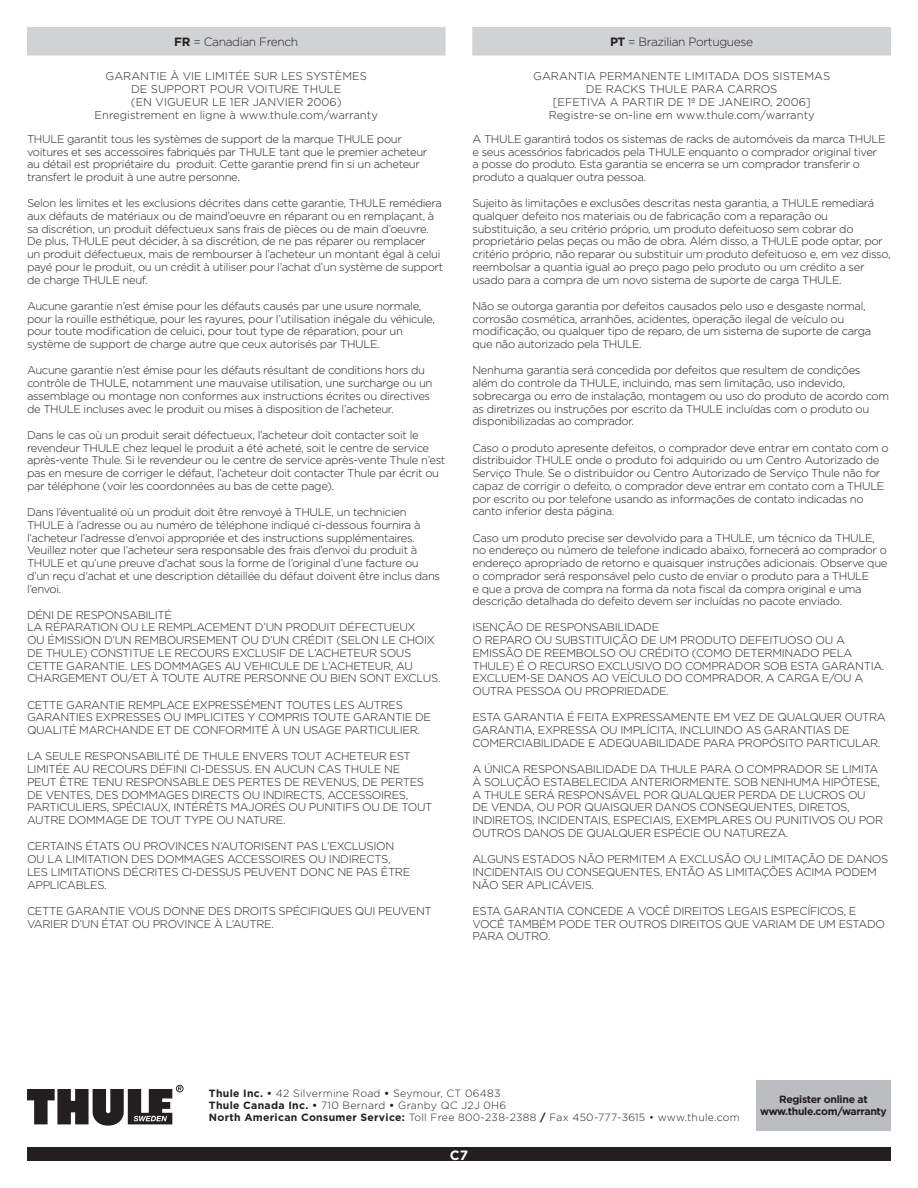
<style>
.page{position:relative;width:918px;height:1188px;background:#fff}
.page>*{position:absolute;margin:0;border:0;box-sizing:border-box;transform-origin:0 0}
.t1{font:700 13.5px "Gotham";color:#fff}
.t2{font:300 12px "Gotham";letter-spacing:-.03em;color:#231f20}
.Canadian_French{font:300 11.25px/12.8px "Gotham";letter-spacing:-.03em;color:#231f20}
.Canadian_French-2{font:300 11.25px/12.8px "Gotham";color:#231f20;text-align:center}
.t3{font:300 10.5px/12px "Gotham";letter-spacing:.025em;color:#231f20}
.t4{font:700 10.5px/12px "Gotham";letter-spacing:-.03em;color:#231f20;text-align:center}
.s1{font-weight:700}
</style>
<div class="page">
<svg style="left:27px;top:1085px;width:157px;height:41px"></svg>
<div style="left:27px;top:1148px;width:864px;height:13px;background:#231f20"></div>
<div style="left:28px;top:28px;width:417px;height:27px;background:#d1d2d4"></div>
<hr style="left:27px;top:27px;width:419px;height:1px;background:#d1d2d4">
<svg style="left:27px;top:28px;width:1px;height:26px"></svg>
<hr style="left:444px;top:28px;width:2px;height:26px;background:#d1d2d4">
<hr style="left:27px;top:54px;width:419px;height:2px;background:#d1d2d4">
<div style="left:473px;top:28px;width:417px;height:27px;background:#d1d2d4"></div>
<hr style="left:472px;top:27px;width:419px;height:1px;background:#d1d2d4">
<hr style="left:472px;top:28px;width:2px;height:26px;background:#d1d2d4">
<hr style="left:889px;top:28px;width:2px;height:26px;background:#d1d2d4">
<hr style="left:472px;top:54px;width:419px;height:2px;background:#d1d2d4">
<div style="left:756px;top:1080px;width:135px;height:50px;background:#bcbdc0"></div>
<p class="t2" style="left:174px;top:34px;width:126px"><span class="s1">FR</span> = Canadian French</p>
<p class="t2" style="left:610px;top:34px;width:145px"><span class="s1">PT</span> = Brazilian Portuguese</p>
<p class="Canadian_French-2" style="left:106px;top:70px;width:263px">GARANTIE À VIE LIMITÉE SUR LES SYSTÈMES<br>DE SUPPORT POUR VOITURE THULE</p>
<p class="Canadian_French-2" style="left:131px;top:95px;width:212px">(EN VIGUEUR LE 1ER JANVIER 2006)</p>
<p class="Canadian_French-2" style="left:95px;top:108px;width:285px">Enregistrement en ligne à www.thule.com/warranty</p>
<p class="Canadian_French" style="left:27px;top:132px;width:402px">THULE garantit tous les systèmes de support de la marque THULE pour voitures et ses accessoires fabriqués par THULE tant que le premier acheteur au détail est propriétaire du produit. Cette garantie prend fin si un acheteur transfert le produit à une autre personne.</p>
<p class="Canadian_French" style="left:27px;top:197px;width:418px">Selon les limites et les exclusions décrites dans cette garantie, THULE remédiera aux défauts de matériaux ou de maind’oeuvre en réparant ou en remplaçant, à sa discrétion, un produit défectueux sans frais de pièces ou de main d’oeuvre.<br>De plus, THULE peut décider, à sa discrétion, de ne pas réparer ou remplacer<br>un produit défectueux, mais de rembourser à l’acheteur un montant égal à celui payé pour le produit, ou un crédit à utiliser pour l’achat d’un système de support de charge THULE neuf.</p>
<p class="Canadian_French" style="left:27px;top:299px;width:410px">Aucune garantie n’est émise pour les défauts causés par une usure normale, pour la rouille esthétique, pour les rayures, pour l’utilisation inégale du véhicule, pour toute modification de celuici, pour tout type de réparation, pour un système de support de charge autre que ceux autorisés par THULE.</p>
<p class="Canadian_French" style="left:27px;top:364px;width:407px">Aucune garantie n’est émise pour les défauts résultant de conditions hors du contrôle de THULE, notamment une mauvaise utilisation, une surcharge ou un assemblage ou montage non conformes aux instructions écrites ou directives de THULE incluses avec le produit ou mises à disposition de l’acheteur.</p>
<p class="Canadian_French" style="left:27px;top:428px;width:420px">Dans le cas où un produit serait défectueux, l’acheteur doit contacter soit le revendeur THULE chez lequel le produit a été acheté, soit le centre de service après-vente Thule. Si le revendeur ou le centre de service après-vente Thule n’est pas en mesure de corriger le défaut, l’acheteur doit contacter Thule par écrit ou par téléphone (voir les coordonnées au bas de cette page).</p>
<p class="Canadian_French" style="left:27px;top:505px;width:415px">Dans l’éventualité où un produit doit être renvoyé à THULE, un technicien THULE à l’adresse ou au numéro de téléphone indiqué ci-dessous fournira à l’acheteur l’adresse d’envoi appropriée et des instructions supplémentaires.<br>Veuillez noter que l’acheteur sera responsable des frais d’envoi du produit à THULE et qu’une preuve d’achat sous la forme de l’original d’une facture ou d’un reçu d’achat et une description détaillée du défaut doivent être inclus dans l’envoi.</p>
<p class="Canadian_French" style="left:27px;top:608px;width:415px">DÉNI DE RESPONSABILITÉ<br>LA RÉPARATION OU LE REMPLACEMENT D’UN PRODUIT DÉFECTUEUX<br>OU ÉMISSION D’UN REMBOURSEMENT OU D’UN CRÉDIT (SELON LE CHOIX DE THULE) CONSTITUE LE RECOURS EXCLUSIF DE L’ACHETEUR SOUS CETTE GARANTIE. LES DOMMAGES AU VEHICULE DE L’ACHETEUR, AU CHARGEMENT OU/ET À TOUTE AUTRE PERSONNE OU BIEN SONT EXCLUS.</p>
<p class="Canadian_French" style="left:27px;top:698px;width:406px">CETTE GARANTIE REMPLACE EXPRESSÉMENT TOUTES LES AUTRES<br>GARANTIES EXPRESSES OU IMPLICITES Y COMPRIS TOUTE GARANTIE DE<br>QUALITÉ MARCHANDE ET DE CONFORMITÉ À UN USAGE PARTICULIER.</p>
<p class="Canadian_French" style="left:27px;top:750px;width:407px">LA SEULE RESPONSABILITÉ DE THULE ENVERS TOUT ACHETEUR EST LIMITÉE AU RECOURS DÉFINI CI-DESSUS. EN AUCUN CAS THULE NE PEUT ÊTRE TENU RESPONSABLE DES PERTES DE REVENUS, DE PERTES DE VENTES, DES DOMMAGES DIRECTS OU INDIRECTS, ACCESSOIRES, PARTICULIERS, SPÉCIAUX, INTÉRÊTS MAJORÉS OU PUNITIFS OU DE TOUT AUTRE DOMMAGE DE TOUT TYPE OU NATURE.</p>
<p class="Canadian_French" style="left:27px;top:840px;width:385px">CERTAINS ÉTATS OU PROVINCES N’AUTORISENT PAS L’EXCLUSION OU LA LIMITATION DES DOMMAGES ACCESSOIRES OU INDIRECTS, LES LIMITATIONS DÉCRITES CI-DESSUS PEUVENT DONC NE PAS ÊTRE APPLICABLES.</p>
<p class="Canadian_French" style="left:27px;top:904px;width:406px">CETTE GARANTIE VOUS DONNE DES DROITS SPÉCIFIQUES QUI PEUVENT<br>VARIER D’UN ÉTAT OU PROVINCE À L’AUTRE.</p>
<p class="Canadian_French-2" style="left:533px;top:70px;width:298px">GARANTIA PERMANENTE LIMITADA DOS SISTEMAS<br>DE RACKS THULE PARA CARROS</p>
<p class="Canadian_French-2" style="left:553px;top:95px;width:260px">[EFETIVA A PARTIR DE 1º DE JANEIRO, 2006]</p>
<p class="Canadian_French-2" style="left:549px;top:108px;width:268px">Registre-se on-line em www.thule.com/warranty</p>
<p class="Canadian_French" style="left:472px;top:132px;width:415px">A THULE garantirá todos os sistemas de racks de automóveis da marca THULE e seus acessórios fabricados pela THULE enquanto o comprador original tiver a posse do produto. Esta garantia se encerra se um comprador transferir o produto a qualquer outra pessoa.</p>
<p class="Canadian_French" style="left:472px;top:197px;width:420px">Sujeito às limitações e exclusões descritas nesta garantia, a THULE remediará qualquer defeito nos materiais ou de fabricação com a reparação ou substituição, a seu critério próprio, um produto defeituoso sem cobrar do proprietário pelas peças ou mão de obra. Além disso, a THULE pode optar, por critério próprio, não reparar ou substituir um produto defeituoso e, em vez disso, reembolsar a quantia igual ao preço pago pelo produto ou um crédito a ser usado para a compra de um novo sistema de suporte de carga THULE.</p>
<p class="Canadian_French" style="left:472px;top:299px;width:400px">Não se outorga garantia por defeitos causados pelo uso e desgaste normal, corrosão cosmética, arranhões, acidentes, operação ilegal de veículo ou modificação, ou qualquer tipo de reparo, de um sistema de suporte de carga que não autorizado pela THULE.</p>
<p class="Canadian_French" style="left:472px;top:364px;width:418px">Nenhuma garantia será concedida por defeitos que resultem de condições<br>além do controle da THULE, incluindo, mas sem limitação, uso indevido, sobrecarga ou erro de instalação, montagem ou uso do produto de acordo com as diretrizes ou instruções por escrito da THULE incluídas com o produto ou disponibilizadas ao comprador.</p>
<p class="Canadian_French" style="left:472px;top:441px;width:418px">Caso o produto apresente defeitos, o comprador deve entrar em contato com o distribuidor THULE onde o produto foi adquirido ou um Centro Autorizado de Serviço Thule. Se o distribuidor ou Centro Autorizado de Serviço Thule não for capaz de corrigir o defeito, o comprador deve entrar em contato com a THULE por escrito ou por telefone usando as informações de contato indicadas no canto inferior desta página.</p>
<p class="Canadian_French" style="left:472px;top:531px;width:417px">Caso um produto precise ser devolvido para a THULE, um técnico da THULE, no endereço ou número de telefone indicado abaixo, fornecerá ao comprador o endereço apropriado de retorno e quaisquer instruções adicionais. Observe que o comprador será responsável pelo custo de enviar o produto para a THULE<br>e que a prova de compra na forma da nota fiscal da compra original e uma descrição detalhada do defeito devem ser incluídas no pacote enviado.</p>
<p class="Canadian_French" style="left:472px;top:621px;width:414px">ISENÇÃO DE RESPONSABILIDADE<br>O REPARO OU SUBSTITUIÇÃO DE UM PRODUTO DEFEITUOSO OU A EMISSÃO DE REEMBOLSO OU CRÉDITO (COMO DETERMINADO PELA THULE) É O RECURSO EXCLUSIVO DO COMPRADOR SOB ESTA GARANTIA.<br>EXCLUEM-SE DANOS AO VEÍCULO DO COMPRADOR, A CARGA E/OU A OUTRA PESSOA OU PROPRIEDADE.</p>
<p class="Canadian_French" style="left:472px;top:711px;width:415px">ESTA GARANTIA É FEITA EXPRESSAMENTE EM VEZ DE QUALQUER OUTRA<br>GARANTIA, EXPRESSA OU IMPLÍCITA, INCLUINDO AS GARANTIAS DE<br>COMERCIABILIDADE E ADEQUABILIDADE PARA PROPÓSITO PARTICULAR.</p>
<p class="Canadian_French" style="left:472px;top:762px;width:412px">A ÚNICA RESPONSABILIDADE DA THULE PARA O COMPRADOR SE LIMITA À SOLUÇÃO ESTABELECIDA ANTERIORMENTE. SOB NENHUMA HIPÓTESE, A THULE SERÁ RESPONSÁVEL POR QUALQUER PERDA DE LUCROS OU DE VENDA, OU POR QUAISQUER DANOS CONSEQUENTES, DIRETOS, INDIRETOS, INCIDENTAIS, ESPECIAIS, EXEMPLARES OU PUNITIVOS OU POR OUTROS DANOS DE QUALQUER ESPÉCIE OU NATUREZA.</p>
<p class="Canadian_French" style="left:472px;top:852px;width:417px">ALGUNS ESTADOS NÃO PERMITEM A EXCLUSÃO OU LIMITAÇÃO DE DANOS<br>INCIDENTAIS OU CONSEQUENTES, ENTÃO AS LIMITAÇÕES ACIMA PODEM<br>NÃO SER APLICÁVEIS.</p>
<p class="Canadian_French" style="left:472px;top:904px;width:414px">ESTA GARANTIA CONCEDE A VOCÊ DIREITOS LEGAIS ESPECÍFICOS, E<br>VOCÊ TAMBÉM PODE TER OUTROS DIREITOS QUE VARIAM DE UM ESTADO<br>PARA OUTRO.</p>
<p class="t3" style="left:209px;top:1087px;width:532px"><span class="s1">Thule Inc. •</span> 42 Silvermine Road <span class="s1">•</span> Seymour, CT 06483<br><span class="s1">Thule Canada Inc. •</span> 710 Bernard <span class="s1">•</span> Granby QC J2J 0H6<br><span class="s1">North American Consumer Service:</span> Toll Free 800-238-2388 <span class="s1">/</span> Fax 450-777-3615 • www.thule.com</p>
<p class="t1" style="left:450px;top:1146px;width:20px">C7</p>
<p class="t4" style="left:760px;top:1094px;width:128px">Register online at www.thule.com/warranty</p>
</div>
